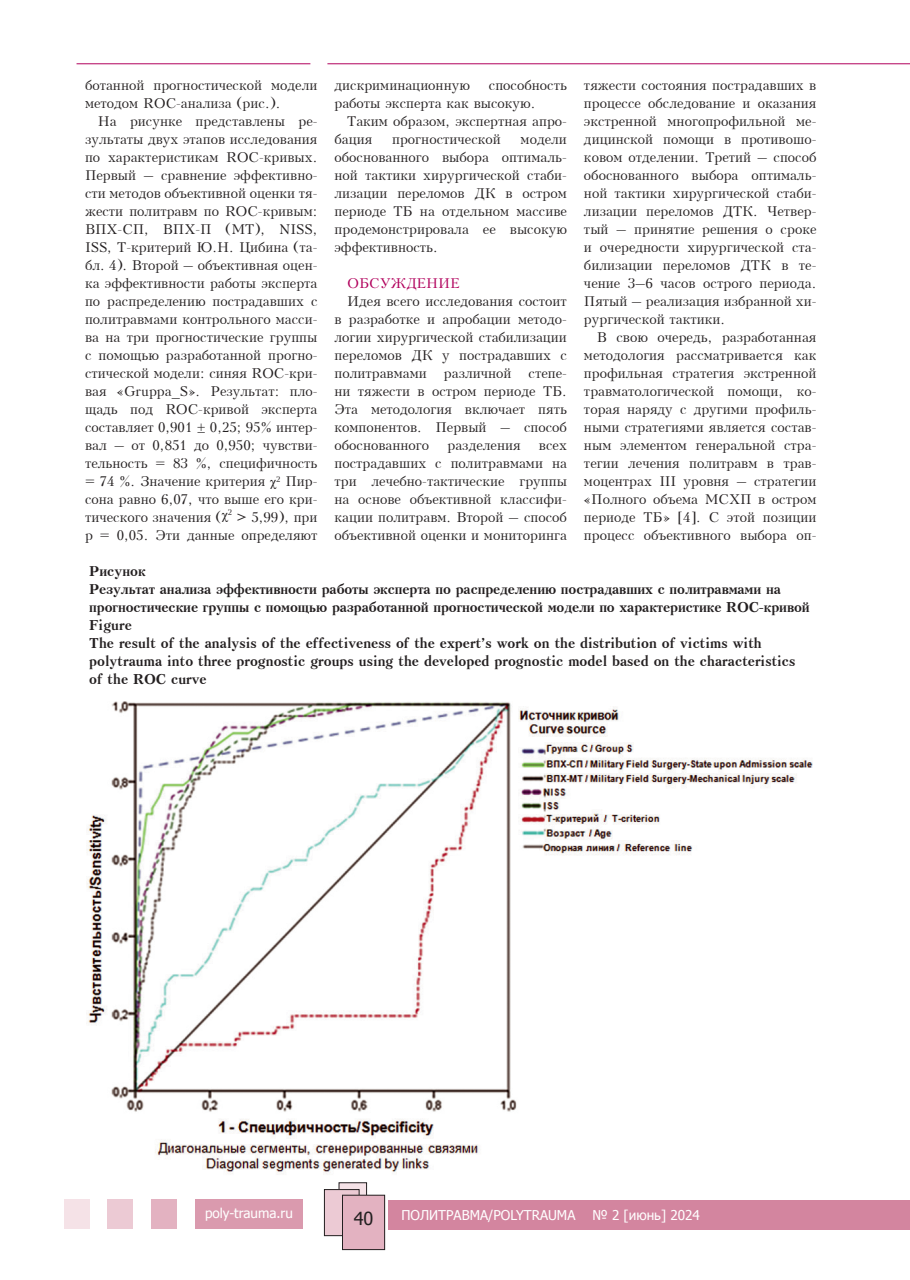
<style>
.page{position:relative;width:910px;height:1280px;background:#fff}
.page>*{position:absolute;margin:0;border:0;box-sizing:border-box;transform-origin:0 0}
.t1{font:18px "Tahoma";color:#231f20}
.t2{font:13.5px/18px "Kudrashov Plain";color:#231f20;text-align:justify}
.t3{font:700 13.5px/18px "Kudrashov";color:#231f20}
.t4{font:13.5px "Tahoma";color:#fff}
.t5{font:13.5px "Kudrashov Plain";color:#b1015c}
.s1{font-family:"Times New Roman"}
</style>
<div class="page">
<div style="left:196px;top:1198px;width:107px;height:30px;background:#da9aae"></div>
<div style="left:151px;top:1198px;width:25px;height:30px;background:#e3b2c1"></div>
<div style="left:107px;top:1198px;width:26px;height:30px;background:#eccad4"></div>
<div style="left:64px;top:1198px;width:25px;height:30px;background:#f5e2e7"></div>
<div style="left:389px;top:1199px;width:521px;height:30px;background:#d3859f"></div>
<div style="left:339px;top:1183px;width:28px;height:36px;background:#f5e2e7"></div>
<div style="left:339px;top:1182px;width:28px;height:37px;border:1px solid #231f20"></div>
<div style="left:324px;top:1189px;width:35px;height:47px;background:#eccad4"></div>
<div style="left:324px;top:1189px;width:35px;height:47px;border:1px solid #231f20"></div>
<div style="left:342px;top:1195px;width:43px;height:54px;background:#e3b2c1"></div>
<div style="left:342px;top:1195px;width:43px;height:55px;border:1px solid #231f20"></div>
<hr style="left:327px;top:63px;width:583px;height:1px;background:#b1015c">
<hr style="left:77px;top:63px;width:233px;height:1px;background:#b1015c">
<img style="left:87px;top:701px;width:726px;height:473px">
<p class="t2" style="left:85px;top:76px;width:234px">ботанной прогностической модели методом ROC-анализа (рис.).</p>
<p class="t2" style="left:85px;top:112px;width:234px;text-indent:13px">На рисунке представлены ре&shy;зультаты двух этапов исследования по характеристикам ROC-кривых.<br>Первый – сравнение эффективно&shy;сти методов объективной оценки тя&shy;жести политравм по ROC-кривым:<br>ВПХ-СП, ВПХ-П (МТ), NISS, ISS, Т-критерий Ю.Н. Цибина (та&shy;бл. 4). Второй – объективная оцен&shy;ка эффективности работы эксперта по распределению пострадавших с политравмами контрольного масси&shy;ва на три прогностические группы с помощью разработанной прогно&shy;стической модели: синяя ROC-кри&shy;вая «Gruppa_S». Результат: пло&shy;щадь под ROC-кривой эксперта составляет 0,901 ± 0,25; 95% интер&shy;вал – от 0,851 до 0,950; чувстви&shy;тельность = 83 %, специфичность = 74 %. Значение критерия <span class="s1">χ</span><sup>2</sup> Пир&shy;сона равно 6,07, что выше его кри&shy;тического значения (<sup>χ</sup><sup>2</sup> &gt; 5,99), при p = 0,05. Эти данные определяют</p>
<p class="t2" style="left:334px;top:76px;width:234px;text-indent:154px">способность работы эксперта как высокую.</p>
<p class="t2" style="left:334px;top:112px;width:234px;text-indent:13px">Таким образом, экспертная апро&shy;бация</p>
<p class="t2" style="left:334px;top:76px;width:137px">дискриминационную</p>
<p class="t2" style="left:584px;top:76px;width:234px">тяжести состояния пострадавших в процессе обследование и оказания экстренной многопрофильной ме&shy;дицинской помощи в противошо&shy;ковом отделении. Третий – способ обоснованного выбора оптималь&shy;ной тактики хирургической стаби&shy;лизации переломов ДТК. Четвер&shy;тый – принятие решения о сроке и очередности хирургической ста&shy;билизации переломов ДТК в те&shy;чение 3–6 часов острого периода.<br>Пятый – реализация избранной хи&shy;рургической тактики.</p>
<p class="t2" style="left:584px;top:328px;width:234px;text-indent:13px">В свою очередь, разработанная методология рассматривается как профильная стратегия экстренной травматологической помощи, ко&shy;торая наряду с другими профиль&shy;ными стратегиями является состав&shy;ным элементом генеральной стра&shy;тегии лечения политравм в трав&shy;моцентрах III уровня – стратегии «Полного объема МСХП в остром периоде ТБ» [4]. С этой позиции процесс объективного выбора оп-</p>
<p class="t3" style="left:89px;top:562px;width:722px">Рисунок<br>Результат анализа эффективности работы эксперта по распределению пострадавших с политравмами на прогностические группы с помощью разработанной прогностической модели по характеристике ROC-кривой Figure<br>The result of the analysis of the effectiveness of the expert's work on the distribution of victims with polytrauma into three prognostic groups using the developed prognostic model based on the characteristics of the ROC curve</p>
<p class="t2" style="left:392px;top:130px;width:110px">прогностической</p>
<p class="t2" style="left:334px;top:130px;width:234px;text-indent:186px">модели обоснованного выбора оптималь&shy;ной тактики хирургической стаби&shy;лизации переломов ДК в остром периоде ТБ на отдельном массиве продемонстрировала ее высокую эффективность.</p>
<p class="t5" style="left:347px;top:275px;width:114px">ОБСУЖДЕНИЕ</p>
<p class="t2" style="left:334px;top:292px;width:234px;text-indent:13px">Идея всего исследования состоит в разработке и апробации методо&shy;логии хирургической стабилизации переломов ДК у пострадавших с политравмами</p>
<p class="t2" style="left:444px;top:364px;width:69px">различной</p>
<p class="t2" style="left:334px;top:364px;width:234px;text-indent:194px">степе&shy;ни тяжести в остром периоде ТБ.<br>Эта методология включает пять компонентов. Первый – способ обоснованного</p>
<p class="t2" style="left:334px;top:436px;width:234px;text-indent:204px">всех пострадавших с политравмами на три лечебно-тактические группы на основе объективной классифи&shy;кации политравм. Второй – способ объективной оценки и мониторинга</p>
<p class="t2" style="left:448px;top:436px;width:75px">разделения</p>
<p class="t4" style="left:205px;top:1204px;width:89px">poly-trauma.ru</p>
<h1 class="t1" style="left:354px;top:1206px;width:21px">40</h1>
<p class="t4" style="left:401px;top:1206px;width:176px">ПОЛИТРАВМА/POLYTRAUMA</p>
<p class="t4" style="left:592px;top:1206px;width:109px">№ 2 [июнь] 2024</p>
</div>
